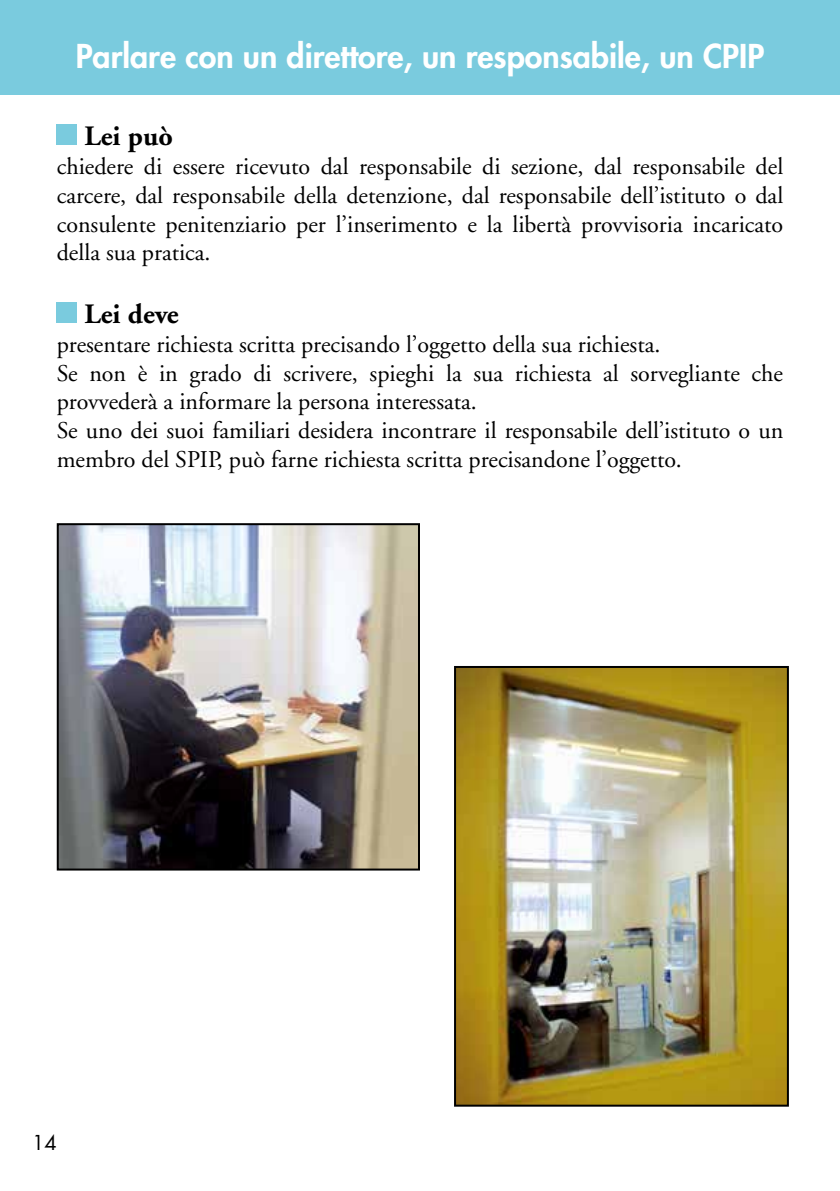
<style>
.page{position:relative;width:840px;height:1191px;background:#fff}
.page>*{position:absolute;margin:0;border:0;box-sizing:border-box;transform-origin:0 0}
.t1{font:800 32px "Futura";color:#fff}
.t2{font:700 28px "Adobe Garamond";color:#000}
.t3{font:24px/28.8px "Adobe Garamond";color:#000;text-align:justify}
.t4{font:20px "Futura";color:#000}
</style>
<div class="page">
<div style="left:0;top:0;width:839px;height:94px;background:#7acbde"></div>
<div style="left:57px;top:302px;width:20px;height:21px;background:#7acbde"></div>
<img style="left:60px;top:526px;width:357px;height:341px">
<div style="left:57px;top:523px;width:363px;height:347px;border:2px solid #000"></div>
<img style="left:457px;top:669px;width:328px;height:434px">
<div style="left:454px;top:666px;width:334px;height:440px;border:2px solid #000"></div>
<div style="left:57px;top:125px;width:20px;height:20px;background:#7acbde"></div>
<h1 class="t1" style="left:76px;top:35px;width:689px">Parlare con un direttore, un responsabile, un CPIP</h1>
<p class="t2" style="left:84px;top:121px;width:90px">Lei può</p>
<p class="t3" style="left:57px;top:153px;width:727px">chiedere di essere ricevuto dal responsabile di sezione, dal responsabile del carcere, dal responsabile della detenzione, dal responsabile dell’istituto o dal consulente penitenziario per l’inserimento e la libertà provvisoria incaricato della sua pratica.</p>
<p class="t2" style="left:84px;top:299px;width:95px">Lei deve</p>
<p class="t3" style="left:57px;top:330px;width:727px;text-align:left">presentare richiesta scritta precisando l’oggetto della sua richiesta.<br>Se non è in grado di scrivere, spieghi la sua richiesta al sorvegliante che provvederà a informare la persona interessata.<br>Se uno dei suoi familiari desidera incontrare il responsabile dell’istituto o un membro del SPIP, può farne richiesta scritta precisandone l’oggetto.</p>
<p class="t4" style="left:32px;top:1129px;width:26px">14</p>
</div>
